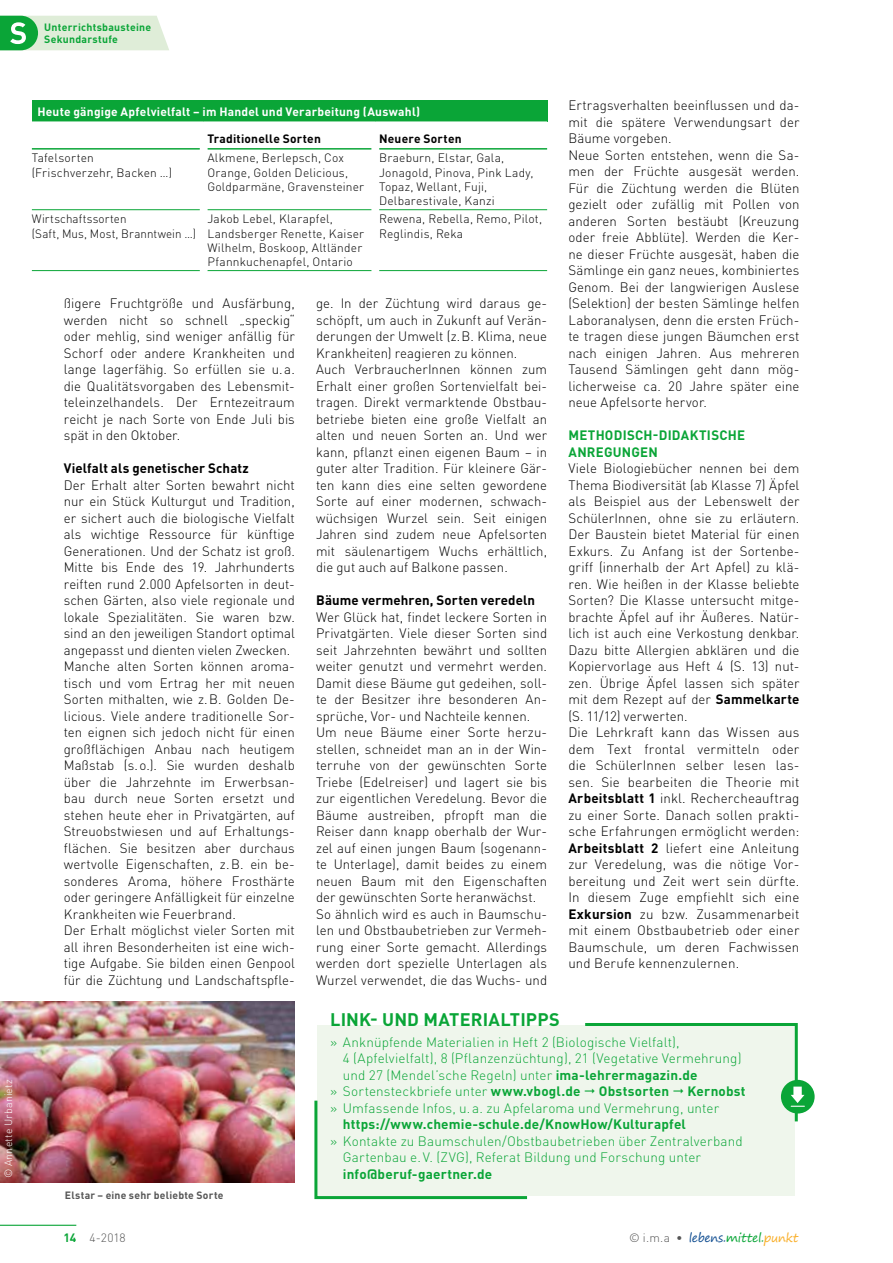
<style>
.page{position:relative;width:893px;height:1263px;background:#fff}
.page>*{position:absolute;margin:0;border:0;box-sizing:border-box;transform-origin:0 0}
.t1{font:700 18px "DINOT";letter-spacing:.01em;color:#0aa537}
.t2{font:300 13.5px/16.5px "DINOT";letter-spacing:.005em;color:#000}
.t3{font:300 13.5px/16.5px "DINOT";letter-spacing:.01em;color:#0aa537}
.t4{font:700 13.5px/16.5px "DINOT";letter-spacing:.015em;color:#0aa537}
.t5{font:700 13.5px "DINOT";letter-spacing:.005em;color:#000}
.t6{font:300 12px/14.4px "DINOT";letter-spacing:.015em;color:#000}
.t7{font:700 12px "DINOT";letter-spacing:.015em;color:#fff}
.t8{font:300 12px "DINOT";color:#565656}
.t9{font:700 12px "DINOT";letter-spacing:.015em;color:#000}
.t10{font:700 10.5px/12.6px "DINOT";letter-spacing:.025em;color:#0aa537}
.t11{font:700 10.5px "DINOT";letter-spacing:.02em;color:#565656}
.t12{font:300 10.5px "DINOT";letter-spacing:.02em;color:#fff}
.s1{font-weight:700}
.s2{font-weight:700;color:#0aa537}
.s3{font-family:"Segoe Print";font-weight:400;color:#155193}
.s4{font-family:"Segoe Print";font-weight:400;color:#0aa537}
.s5{font-family:"Segoe Print";font-weight:400;color:#f9af2a}
</style>
<div class="page">
<div style="left:317px;top:1026px;width:478px;height:170px;background:#eff6ec"></div>
<svg style="left:314px;top:1100px;width:214px;height:100px"></svg>
<div style="left:781px;top:1080px;width:34px;height:33px;background:#0aa537;border-radius:50%"></div>
<div style="left:32px;top:100px;width:515px;height:22px;background:#0aa537"></div>
<hr style="left:379px;top:209px;width:168px;height:1px;background:#0aa537">
<hr style="left:379px;top:270px;width:168px;height:1px;background:#0aa537">
<hr style="left:32px;top:209px;width:168px;height:1px;background:#0aa537">
<hr style="left:207px;top:209px;width:165px;height:1px;background:#0aa537">
<hr style="left:32px;top:270px;width:168px;height:1px;background:#0aa537">
<hr style="left:207px;top:270px;width:165px;height:1px;background:#0aa537">
<hr style="left:32px;top:148px;width:168px;height:2px;background:#0aa537">
<hr style="left:207px;top:148px;width:165px;height:2px;background:#0aa537">
<hr style="left:379px;top:148px;width:168px;height:2px;background:#0aa537">
<img style="left:0;top:1001px;width:295px;height:182px">
<hr style="left:0;top:1225px;width:76px;height:1px;background:#0aa537">
<svg style="left:0;top:16px;width:169px;height:34px;background:#bce1be"></svg>
<svg style="left:582px;top:1023px;width:222px;height:99px"></svg>
<p class="t10" style="left:44px;top:20px;width:108px">Unterrichtsbausteine<br>Sekundarstufe</p>
<p class="t12" style="left:2px;top:1178px;width:101px;rotate:-90deg">© Annette Urbanietz</p>
<p class="t7" style="left:37px;top:103px;width:384px">Heute gängige Apfelvielfalt – im Handel und Verarbeitung (Auswahl)</p>
<p class="t9" style="left:207px;top:131px;width:115px">Traditionelle Sorten</p>
<p class="t9" style="left:379px;top:131px;width:84px">Neuere Sorten</p>
<p class="t6" style="left:32px;top:151px;width:142px">Tafelsorten (Frischverzehr, Backen …)</p>
<p class="t6" style="left:207px;top:151px;width:158px">Alkmene, Berlepsch, Cox<br>Orange, Golden Delicious,<br>Goldparmäne, Gravensteiner</p>
<p class="t6" style="left:379px;top:151px;width:156px">Braeburn, Elstar, Gala,<br>Jonagold, Pinova, Pink Lady,<br>Topaz, Wellant, Fuji,<br>Delbarestivale, Kanzi</p>
<p class="t6" style="left:32px;top:211px;width:166px">Wirtschaftssorten<br>(Saft, Mus, Most, Branntwein …)</p>
<p class="t6" style="left:207px;top:211px;width:158px">Jakob Lebel, Klarapfel,<br>Landsberger Renette, Kaiser<br>Wilhelm, Boskoop, Altländer<br>Pfannkuchenapfel, Ontario</p>
<p class="t6" style="left:379px;top:211px;width:164px">Rewena, Rebella, Remo, Pilot,<br>Reglindis, Reka</p>
<p class="t2" style="left:64px;top:295px;width:233px;text-align:justify">ßigere Fruchtgröße und Ausfärbung, werden nicht so schnell „speckig“ oder mehlig, sind weniger anfällig für Schorf oder andere Krankheiten und lange lagerfähig. So erfüllen sie u.a. die Qualitätsvorgaben des Lebensmit&shy;teleinzelhandels. Der Erntezeitraum reicht je nach Sorte von Ende Juli bis spät in den Oktober.</p>
<p class="t5" style="left:64px;top:459px;width:186px">Vielfalt als genetischer Schatz</p>
<p class="t2" style="left:64px;top:476px;width:233px">Der Erhalt alter Sorten bewahrt nicht nur ein Stück Kulturgut und Tradition, er sichert auch die biologische Vielfalt als wichtige Ressource für künftige Generationen. Und der Schatz ist groß.<br>Mitte bis Ende des 19. Jahrhunderts reiften rund 2.000 Apfelsorten in deut&shy;schen Gärten, also viele regionale und lokale Spezialitäten. Sie waren bzw. sind an den jeweiligen Standort optimal angepasst und dienten vielen Zwecken.<br>Manche alten Sorten können aroma&shy;tisch und vom Ertrag her mit neuen Sorten mithalten, wie z.B. Golden De&shy;licious. Viele andere traditionelle Sor&shy;ten eignen sich jedoch nicht für einen großflächigen Anbau nach heutigem Maßstab (s.o.). Sie wurden deshalb über die Jahrzehnte im Erwerbsan&shy;bau durch neue Sorten ersetzt und stehen heute eher in Privatgärten, auf Streuobstwiesen und auf Erhaltungs&shy;flächen. Sie besitzen aber durchaus wertvolle Eigenschaften, z.B. ein be&shy;sonderes Aroma, höhere Frosthärte oder geringere Anfälligkeit für einzelne Krankheiten wie Feuerbrand.<br>Der Erhalt möglichst vieler Sorten mit all ihren Besonderheiten ist eine wich&shy;tige Aufgabe. Sie bilden einen Genpool für die Züchtung und Landschaftspfle-</p>
<p class="t2" style="left:316px;top:295px;width:233px">ge. In der Züchtung wird daraus ge&shy;schöpft, um auch in Zukunft auf Verän&shy;derungen der Umwelt (z.B. Klima, neue Krankheiten) reagieren zu können.<br>Auch VerbraucherInnen können zum Erhalt einer großen Sortenvielfalt bei&shy;tragen. Direkt vermarktende Obstbau&shy;betriebe bieten eine große Vielfalt an alten und neuen Sorten an. Und wer kann, pflanzt einen eigenen Baum – in guter alter Tradition. Für kleinere Gär&shy;ten kann dies eine selten gewordene Sorte auf einer modernen, schwach&shy;wüchsigen Wurzel sein. Seit einigen Jahren sind zudem neue Apfelsorten mit säulenartigem Wuchs erhältlich, die gut auch auf Balkone passen.</p>
<p class="t5" style="left:316px;top:591px;width:220px">Bäume vermehren, Sorten veredeln</p>
<p class="t2" style="left:316px;top:608px;width:233px">Wer Glück hat, findet leckere Sorten in Privatgärten. Viele dieser Sorten sind seit Jahrzehnten bewährt und sollten weiter genutzt und vermehrt werden.<br>Damit diese Bäume gut gedeihen, soll&shy;te der Besitzer ihre besonderen An&shy;sprüche, Vor- und Nachteile kennen.<br>Um neue Bäume einer Sorte herzu&shy;stellen, schneidet man an in der Win&shy;terruhe von der gewünschten Sorte Triebe (Edelreiser) und lagert sie bis zur eigentlichen Veredelung. Bevor die Bäume austreiben, pfropft man die Reiser dann knapp oberhalb der Wur&shy;zel auf einen jungen Baum (sogenann&shy;te Unterlage), damit beides zu einem neuen Baum mit den Eigenschaften der gewünschten Sorte heranwächst.<br>So ähnlich wird es auch in Baumschu&shy;len und Obstbaubetrieben zur Vermeh&shy;rung einer Sorte gemacht. Allerdings werden dort spezielle Unterlagen als Wurzel verwendet, die das Wuchs- und</p>
<p class="t2" style="left:568px;top:97px;width:233px">Ertragsverhalten beeinflussen und da&shy;mit die spätere Verwendungsart der Bäume vorgeben.<br>Neue Sorten entstehen, wenn die Sa&shy;men der Früchte ausgesät werden.<br>Für die Züchtung werden die Blüten gezielt oder zufällig mit Pollen von anderen Sorten bestäubt (Kreuzung oder freie Abblüte). Werden die Ker&shy;ne dieser Früchte ausgesät, haben die Sämlinge ein ganz neues, kombiniertes Genom. Bei der langwierigen Auslese (Selektion) der besten Sämlinge helfen Laboranalysen, denn die ersten Früch&shy;te tragen diese jungen Bäumchen erst nach einigen Jahren. Aus mehreren Tausend Sämlingen geht dann mög&shy;licherweise ca. 20 Jahre später eine neue Apfelsorte hervor.</p>
<p class="t4" style="left:568px;top:427px;width:178px">METHODISCH-DIDAKTISCHE<br>ANREGUNGEN</p>
<p class="t2" style="left:568px;top:460px;width:233px">Viele Biologiebücher nennen bei dem Thema Biodiversität (ab Klasse 7) Äpfel als Beispiel aus der Lebenswelt der SchülerInnen, ohne sie zu erläutern.<br>Der Baustein bietet Material für einen Exkurs. Zu Anfang ist der Sortenbe&shy;griff (innerhalb der Art Apfel) zu klä&shy;ren. Wie heißen in der Klasse beliebte Sorten? Die Klasse untersucht mitge&shy;brachte Äpfel auf ihr Äußeres. Natür&shy;lich ist auch eine Verkostung denkbar.<br>Dazu bitte Allergien abklären und die Kopiervorlage aus Heft 4 (S. 13) nut&shy;zen. Übrige Äpfel lassen sich später mit dem Rezept auf der <span class="s1">Sammelkarte </span>(S. 11/12) verwerten.<br>Die Lehrkraft kann das Wissen aus dem Text frontal vermitteln oder die SchülerInnen selber lesen las&shy;sen. Sie bearbeiten die Theorie mit <span class="s1">Arbeitsblatt 1</span> inkl. Rechercheauftrag zu einer Sorte. Danach sollen prakti&shy;sche Erfahrungen ermöglicht werden:<br><span class="s1">Arbeitsblatt 2</span> liefert eine Anleitung zur Veredelung, was die nötige Vor&shy;bereitung und Zeit wert sein dürfte.<br>In diesem Zuge empfiehlt sich eine <span class="s1">Exkursion</span> zu bzw. Zusammenarbeit mit einem Obstbaubetrieb oder einer Baumschule, um deren Fachwissen und Berufe kennenzulernen.</p>
<p class="t11" style="left:65px;top:1188px;width:160px">Elstar – eine sehr beliebte Sorte</p>
<h1 class="t1" style="left:330px;top:1008px;width:231px">LINK- UND MATERIALTIPPS</h1>
<p class="t3" style="left:330px;top:1033px;width:351px">» Anknüpfende Materialien in Heft 2 (Biologische Vielfalt),</p>
<p class="t3" style="left:343px;top:1050px;width:400px">4 (Apfelvielfalt), 8 (Pflanzenzüchtung), 21 (Vegetative Vermehrung)</p>
<p class="t3" style="left:343px;top:1066px;width:356px">und 27 (Mendel’sche Regeln) unter <span class="s1">ima-lehrermagazin.de</span></p>
<p class="t3" style="left:330px;top:1083px;width:252px">» Sortensteckbriefe unter <span class="s1">www.vbogl.de</span></p>
<p class="t4" style="left:599px;top:1083px;width:72px">Obstsorten</p>
<p class="t4" style="left:688px;top:1083px;width:60px">Kernobst</p>
<p class="t3" style="left:330px;top:1099px;width:391px">» Umfassende Infos, u.a. zu Apfelaroma und Vermehrung, unter</p>
<p class="t4" style="left:343px;top:1116px;width:345px">https://www.chemie-schule.de/KnowHow/Kulturapfel</p>
<p class="t3" style="left:343px;top:1132px;width:401px;text-indent:-13px">» Kontakte zu Baumschulen/Obstbaubetrieben über Zentralverband<br>Gartenbau e.V. (ZVG), Referat Bildung und Forschung unter</p>
<p class="t4" style="left:343px;top:1165px;width:151px">info@beruf-gaertner.de</p>
<p class="t8" style="left:64px;top:1231px;width:64px"><span class="s2">14</span> 4-2018</p>
<p class="t8" style="left:629px;top:1231px;width:171px">© i.m.a • <span class="s3">lebens.</span><span class="s4">mittel.</span><span class="s5">punkt</span></p>
</div>
